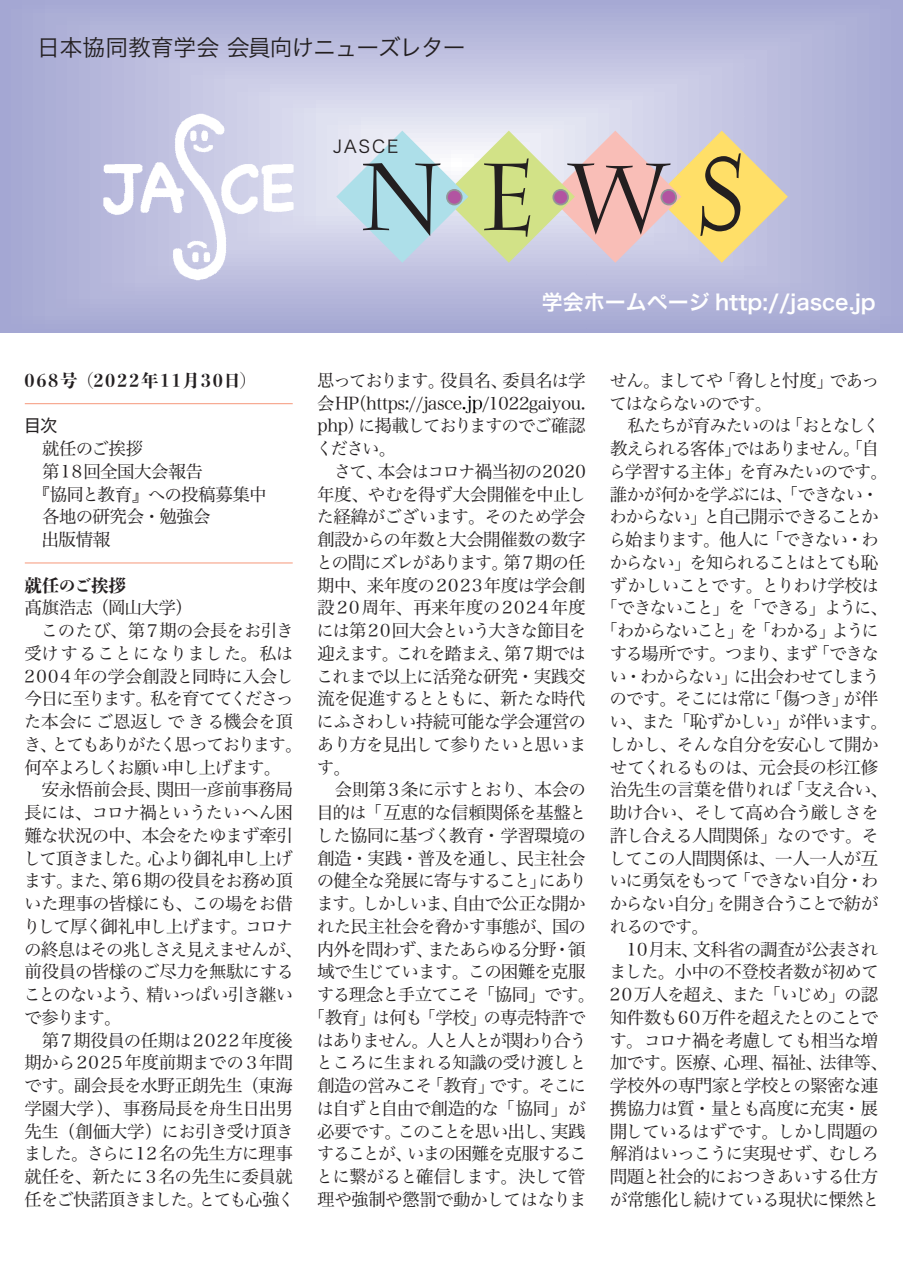
<style>
.page{position:relative;width:903px;height:1275px;background:#fff}
.page>*{position:absolute;margin:0;border:0;box-sizing:border-box;transform-origin:0 0}
.t1{font:22.75px "Hira Kaku Pro W3";letter-spacing:-.05em;color:#231f20}
.t2{font:21px "Hira Kaku Pro W6";color:#fff}
.t3{font:800 19.25px "Yu Min";color:#231f20}
.t4{font:17.5px/22.8px "Hira Min Pro N W3";letter-spacing:-.05em;color:#231f20;text-align:justify}
.t5{font:17.5px "Hira Min Pro N W3";letter-spacing:-.03em;color:#231f20}
.t6{font:17.5px "Hira Min Pro N W3";letter-spacing:-.08em;color:#231f20}
.t7{font:17.5px "Hira Min Pro N W3";letter-spacing:-.09em;color:#231f20}
.t8{font:17.5px/22.8px "Hira Min Pro N W3";letter-spacing:-.085em;color:#231f20}
.t9{font:17.5px "Hira Min Pro N W3";letter-spacing:-.075em;color:#231f20}
.t10{font:17.5px "Hira Min Pro N W3";letter-spacing:-.105em;color:#231f20}
.t11{font:17.5px "Hira Min Pro N W3";letter-spacing:-.025em;color:#231f20}
.t12{font:17.5px "Hira Min Pro N W3";letter-spacing:-.095em;color:#231f20}
.t13{font:17.5px "Hira Min Pro N W3";letter-spacing:-.07em;color:#231f20}
.t14{font:17.5px "Hira Min Pro N W3";letter-spacing:-.1em;color:#231f20}
.t15{font:17.5px "Hira Min Pro N W3";letter-spacing:-.015em;color:#231f20}
.t16{font:800 17.5px "Yu Min";letter-spacing:.08em;color:#231f20}
.t17{font:17.5px "Hira Min Pro N W3";letter-spacing:-.115em;color:#231f20}
.t18{font:17.5px "Hira Min Pro N W3";letter-spacing:-.02em;color:#231f20}
.t19{font:17.5px "Hira Min Pro N W3";letter-spacing:.03em;color:#231f20}
.t20{font:17.5px "Hira Min Pro N W3";letter-spacing:-.005em;color:#231f20}
.t21{font:17.5px "Hira Kaku Pro W3";letter-spacing:.1em;color:#231f20}
.t22{font:17.5px "Hiragino Sans W4";color:#231f20}
.s1{font-family:"Ryumin Pro"}
</style>
<div class="page">
<hr style="left:25px;top:403px;width:268px;height:1px;background:#f6977a">
<hr style="left:25px;top:562px;width:268px;height:1px;background:#f6977a">
<img style="left:463px;top:395px;width:19px;height:19px">
<svg style="left:0;top:0;width:903px;height:332px;background:#b2b4d9"></svg>
<svg style="left:228px;top:89px;width:560px;height:174px;background:#ceccc7"></svg>
<img style="left:97px;top:95px;width:204px;height:204px">
<h1 class="t1" style="left:37px;top:27px;width:430px">日本協同教育学会 会員向けニューズレター</h1>
<p class="t3" style="left:30px;top:38px;width:443px"><span class="s1">「JASCE NEWS」　</span>068号（2022年11月30日発行）</p>
<p class="t21" style="left:333px;top:131px;width:67px">JASCE</p>
<p class="t16" style="left:25px;top:367px;width:234px">068号（2022年11月30日）</p>
<p class="t22" style="left:24px;top:410px;width:35px">目次</p>
<p class="t4" style="left:42px;top:435px;width:103px">就任のご挨拶</p>
<p class="t15" style="left:42px;top:456px;width:162px">第18回全国大会報告</p>
<p class="t4" style="left:33px;top:481px;width:235px">『協同と教育』への投稿募集中</p>
<p class="t5" style="left:42px;top:502px;width:170px">各地の研究会・勉強会</p>
<p class="t4" style="left:42px;top:526px;width:70px">出版情報</p>
<p class="t16" style="left:25px;top:572px;width:103px">就任のご挨拶</p>
<p class="t5" style="left:24px;top:593px;width:170px">髙旗浩志（岡山大学）</p>
<p class="t4" style="left:41px;top:617px;width:254px">このたび、第７期の会長をお引き</p>
<p class="t19" style="left:24px;top:638px;width:270px">受けすることになりました。私は</p>
<p class="t5" style="left:24px;top:661px;width:271px">2004 年の学会創設と同時に入会し</p>
<p class="t7" style="left:25px;top:684px;width:271px">今日に至ります。私を育ててくださっ</p>
<p class="t20" style="left:24px;top:706px;width:270px">た本会にご恩返しできる機会を頂</p>
<p class="t17" style="left:24px;top:729px;width:280px">き、とてもありがたく思っております。</p>
<p class="t6" style="left:25px;top:752px;width:258px">何卒よろしくお願い申し上げます。</p>
<p class="t11" style="left:42px;top:775px;width:253px">安永悟前会長、関田一彦前事務局</p>
<p class="t4" style="left:25px;top:799px;width:270px">長には、コロナ禍というたいへん困</p>
<p class="t4" style="left:25px;top:822px;width:271px">難な状況の中、本会をたゆまず牽引</p>
<p class="t7" style="left:23px;top:843px;width:271px">して頂きました。心より御礼申し上げ</p>
<p class="t9" style="left:24px;top:866px;width:271px">ます。また、第６期の役員をお務め頂</p>
<p class="t4" style="left:24px;top:890px;width:270px">いた理事の皆様にも、この場をお借</p>
<p class="t12" style="left:23px;top:911px;width:272px">りして厚く御礼申し上げます。コロナ</p>
<p class="t13" style="left:24px;top:934px;width:280px">の終息はその兆しさえ見えませんが、</p>
<p class="t4" style="left:24px;top:959px;width:271px">前役員の皆様のご尽力を無駄にする</p>
<p class="t6" style="left:23px;top:979px;width:271px">ことのないよう、精いっぱい引き継い</p>
<p class="t4" style="left:24px;top:1004px;width:99px">で参ります。</p>
<p class="t11" style="left:42px;top:1025px;width:253px">第７期役員の任期は2022年度後</p>
<p class="t18" style="left:25px;top:1048px;width:270px">期から2025年度前期までの３年間</p>
<p class="t4" style="left:24px;top:1072px;width:270px">です。副会長を水野正朗先生（東海</p>
<p class="t15" style="left:25px;top:1093px;width:270px">学園大学）、事務局長を舟生日出男</p>
<p class="t4" style="left:25px;top:1118px;width:271px">先生（創価大学）にお引き受け頂き</p>
<p class="t4" style="left:24px;top:1141px;width:271px">ました。さらに12名の先生方に理事</p>
<p class="t4" style="left:25px;top:1163px;width:270px">就任を、新たに３名の先生に委員就</p>
<p class="t7" style="left:25px;top:1184px;width:272px">任をご快諾頂きました。とても心強く</p>
<p class="t2" style="left:542px;top:283px;width:335px">学会ホームページ http://jasce.jp</p>
<p class="t4" style="left:316px;top:367px;width:272px">思っております。役員名、委員名は学会HP（https://jasce /1022gaiyou. php）に掲載しておりますのでご確認ください。</p>
<p class="t4" style="left:316px;top:458px;width:272px;text-indent:18px">さて、本会はコロナ禍当初の2020年度、やむを得ず大会開催を中止した経緯がございます。そのため学会創設からの年数と大会開催数の数字との間にズレがあります。第７期の任期中、来年度の2023年度は学会創設20周年、再来年度の2024年度には第20回大会という大きな節目を迎えます。これを踏まえ、第７期ではこれまで以上に活発な研究・実践交流を促進するとともに、新たな時代にふさわしい持続可能な学会運営のあり方を見出して参りたいと思います。</p>
<p class="t4" style="left:335px;top:777px;width:253px">会則第３条に示すとおり、本会の</p>
<p class="t4" style="left:316px;top:799px;width:272px">目的は「互恵的な信頼関係を基盤と</p>
<p class="t5" style="left:316px;top:820px;width:271px">した協同に基づく教育・学習環境の</p>
<p class="t5" style="left:317px;top:843px;width:270px">創造・実践・普及を通し、民主社会</p>
<p class="t4" style="left:317px;top:868px;width:272px">の健全な発展に寄与すること」にあり</p>
<p class="t9" style="left:316px;top:888px;width:271px">ます。しかしいま、自由で公正な開か</p>
<p class="t4" style="left:317px;top:913px;width:270px">れた民主社会を脅かす事態が、国の</p>
<p class="t6" style="left:317px;top:934px;width:270px">内外を問わず、またあらゆる分野・領</p>
<p class="t4" style="left:317px;top:959px;width:270px">域で生じています。この困難を克服</p>
<p class="t6" style="left:317px;top:979px;width:280px">する理念と手立てこそ「協同」です。</p>
<p class="t5" style="left:308px;top:1002px;width:279px">「教育」は何も「学校」の専売特許で</p>
<p class="t14" style="left:317px;top:1025px;width:272px">はありません。人と人とが関わり合う</p>
<p class="t4" style="left:316px;top:1050px;width:272px">ところに生まれる知識の受け渡しと</p>
<p class="t4" style="left:317px;top:1072px;width:270px">創造の営みこそ「教育」です。そこに</p>
<p class="t4" style="left:317px;top:1095px;width:270px">は自ずと自由で創造的な「協同」が</p>
<p class="t9" style="left:317px;top:1116px;width:270px">必要です。このことを思い出し、実践</p>
<p class="t12" style="left:317px;top:1139px;width:271px">することが、いまの困難を克服するこ</p>
<p class="t4" style="left:316px;top:1163px;width:271px">とに繋がると確信します。決して管</p>
<p class="t4" style="left:317px;top:1186px;width:271px">理や強制や懲罰で動かしてはなりま</p>
<p class="t8" style="left:610px;top:367px;width:271px">せん。ましてや「脅しと忖度」であってはならないのです。</p>
<p class="t7" style="left:627px;top:411px;width:255px">私たちが育みたいのは「おとなしく</p>
<p class="t6" style="left:610px;top:433px;width:271px">教えられる客体」ではありません。「自</p>
<p class="t4" style="left:609px;top:458px;width:281px">ら学習する主体」を育みたいのです。</p>
<p class="t13" style="left:610px;top:479px;width:271px">誰かが何かを学ぶには、「できない・</p>
<p class="t14" style="left:609px;top:502px;width:270px">わからない」と自己開示できることか</p>
<p class="t9" style="left:609px;top:524px;width:271px">ら始まります。他人に「できない・わ</p>
<p class="t10" style="left:610px;top:547px;width:270px">からない」を知られることはとても恥</p>
<p class="t4" style="left:610px;top:572px;width:270px">ずかしいことです。とりわけ学校は</p>
<p class="t10" style="left:600px;top:593px;width:289px">「できないこと」を「できる」ように、</p>
<p class="t10" style="left:600px;top:615px;width:280px">「わからないこと」を「わかる」ように</p>
<p class="t8" style="left:610px;top:640px;width:271px">する場所です。つまり、まず「できな</p>
<p class="t6" style="left:609px;top:661px;width:272px">い・わからない」に出会わせてしまう</p>
<p class="t4" style="left:610px;top:686px;width:270px">のです。そこには常に「傷つき」が伴</p>
<p class="t7" style="left:609px;top:706px;width:280px">い、また「恥ずかしい」が伴います。</p>
<p class="t4" style="left:609px;top:731px;width:271px">しかし、そんな自分を安心して開か</p>
<p class="t4" style="left:610px;top:754px;width:270px">せてくれるものは、元会長の杉江修</p>
<p class="t4" style="left:610px;top:777px;width:280px">治先生の言葉を借りれば「支え合い、</p>
<p class="t4" style="left:610px;top:799px;width:271px">助け合い、そして高め合う厳しさを</p>
<p class="t4" style="left:610px;top:822px;width:271px">許し合える人間関係」なのです。そ</p>
<p class="t5" style="left:609px;top:843px;width:271px">してこの人間関係は、一人一人が互</p>
<p class="t8" style="left:609px;top:868px;width:271px">いに勇気をもって「できない自分・わ</p>
<p class="t8" style="left:610px;top:890px;width:270px">からない自分」を開き合うことで紡が</p>
<p class="t4" style="left:610px;top:913px;width:101px">れるのです。</p>
<p class="t5" style="left:627px;top:934px;width:253px">10月末、文科省の調査が公表され</p>
<p class="t5" style="left:609px;top:957px;width:271px">ました。小中の不登校者数が初めて</p>
<p class="t4" style="left:610px;top:981px;width:270px">20万人を超え、また「いじめ」の認</p>
<p class="t4" style="left:610px;top:1004px;width:270px">知件数も60万件を超えたとのことで</p>
<p class="t4" style="left:610px;top:1027px;width:270px">す。コロナ禍を考慮しても相当な増</p>
<p class="t11" style="left:610px;top:1048px;width:279px">加です。医療、心理、福祉、法律等、</p>
<p class="t4" style="left:610px;top:1072px;width:270px">学校外の専門家と学校との緊密な連</p>
<p class="t4" style="left:610px;top:1095px;width:270px">携協力は質・量とも高度に充実・展</p>
<p class="t4" style="left:610px;top:1118px;width:271px">開しているはずです。しかし問題の</p>
<p class="t4" style="left:610px;top:1141px;width:271px">解消はいっこうに実現せず、むしろ</p>
<p class="t4" style="left:610px;top:1163px;width:270px">問題と社会的におつきあいする仕方</p>
<p class="t5" style="left:610px;top:1184px;width:271px">が常態化し続けている現状に慄然と</p>
</div>
